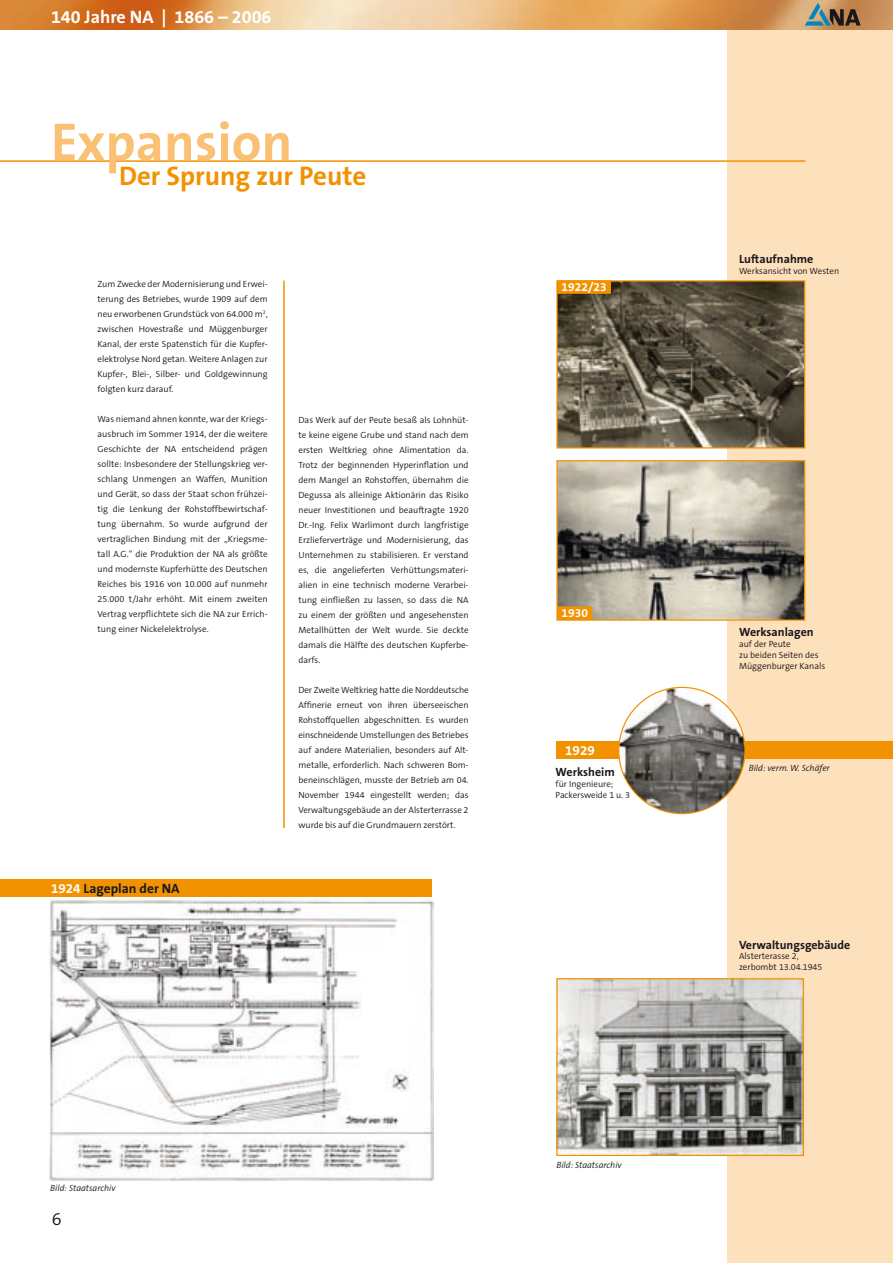
<style>
.page{position:relative;width:893px;height:1263px;background:#fff}
.page>*{position:absolute;margin:0;border:0;box-sizing:border-box;transform-origin:0 0}
.t1{font:700 54px "The Sans B7";color:#fac074}
.t2{font:700 27px "The Sans B7";color:#f29200}
.t3{font:700 18px "The Sans B7";color:#fff}
.t4{font:300 18px "The Sans B4";color:#1a171c}
.t5{font:700 13.5px "The Sans B7";color:#1a171c}
.t6{font:700 13.5px "The Sans B7";color:#fff}
.t7{font:700 12px "The Sans B7";color:#1a171c}
.t8{font:700 12px "The Sans B7";color:#fff}
.t9{font:300 9px/15px "The Sans B4";color:#1a171c;text-align:justify}
.t10{font:italic 300 9px "The Sans B4";color:#1a171c}
.s1{color:#fff}
</style>
<div class="page">
<img style="left:0;top:0;width:893px;height:30px">
<svg style="left:805px;top:3px;width:56px;height:23px"></svg>
<div style="left:727px;top:30px;width:166px;height:1233px;background:#fde0bc"></div>
<img style="left:50px;top:899px;width:384px;height:282px">
<svg style="left:556px;top:460px;width:250px;height:161px;background:#a69e90"></svg>
<img style="left:558px;top:980px;width:244px;height:174px">
<div style="left:556px;top:978px;width:248px;height:178px;border:1px solid #f29200"></div>
<div style="left:557px;top:606px;width:35px;height:11px;background:#f29200"></div>
<hr style="left:557px;top:616px;width:35px;height:4px;background:#f29200">
<div style="left:0;top:880px;width:432px;height:17px;background:#f29200"></div>
<hr style="left:283px;top:281px;width:2px;height:547px;background:#f29200">
<div style="left:557px;top:742px;width:336px;height:17px;background:#f29200"></div>
<img style="left:619px;top:687px;width:126px;height:127px;border-radius:50%">
<svg style="left:556px;top:280px;width:250px;height:169px;background:#665d4b"></svg>
<div style="left:557px;top:280px;width:54px;height:11px;background:#f29200"></div>
<svg style="left:557px;top:290px;width:54px;height:4px"></svg>
<hr style="left:0;top:160px;width:806px;height:2px;background:#f29200">
<h3 class="t3" style="left:51px;top:7px;width:222px">140 Jahre NA | 1866 – 2006</h3>
<h1 class="t1" style="left:51px;top:113px;width:243px">Expansion</h1>
<h2 class="t2" style="left:119px;top:161px;width:249px">Der Sprung zur Peute</h2>
<p class="t9" style="left:98px;top:277px;width:172px">Zum Zwecke der Modernisierung und Erwei&shy;terung des Betriebes, wurde 1909 auf dem neu erworbenen Grundstück von 64.000 m<sup>2</sup>, zwischen Hovestraße und Müggenburger Kanal, der erste Spatenstich für die Kupfer&shy;elektrolyse Nord getan. Weitere Anlagen zur Kupfer-, Blei-, Silber- und Goldgewinnung folgten kurz darauf.</p>
<p class="t9" style="left:98px;top:412px;width:172px">Was niemand ahnen konnte, war der Kriegs&shy;ausbruch im Sommer 1914, der die weitere Geschichte der NA entscheidend prägen sollte: Insbesondere der Stellungskrieg ver&shy;schlang Unmengen an Waffen, Munition und Gerät, so dass der Staat schon frühzei&shy;tig die Lenkung der Rohstoffbewirtschaf&shy;tung übernahm. So wurde aufgrund der vertraglichen Bindung mit der „Kriegsme&shy;tall A.G.“ die Produktion der NA als größte und modernste Kupferhütte des Deutschen Reiches bis 1916 von 10.000 auf nunmehr 25.000 t/Jahr erhöht. Mit einem zweiten Vertrag verpflichtete sich die NA zur Errich&shy;tung einer Nickelelektrolyse.</p>
<h3 class="t5" style="left:51px;top:881px;width:130px"><span class="s1">1924</span> Lageplan der NA</h3>
<p class="t9" style="left:298px;top:413px;width:172px">Das Werk auf der Peute besaß als Lohnhüt&shy;te keine eigene Grube und stand nach dem ersten Weltkrieg ohne Alimentation da.<br>Trotz der beginnenden Hyperinflation und dem Mangel an Rohstoffen, übernahm die Degussa als alleinige Aktionärin das Risiko neuer Investitionen und beauftragte 1920<br>Dr.-Ing. Felix Warlimont durch langfristige Erzlieferverträge und Modernisierung, das Unternehmen zu stabilisieren. Er verstand es, die angelieferten Verhüttungsmateri&shy;alien in eine technisch moderne Verarbei&shy;tung einfließen zu lassen, so dass die NA zu einem der größten und angesehensten Metallhütten der Welt wurde. Sie deckte damals die Hälfte des deutschen Kupferbe&shy;darfs.</p>
<p class="t9" style="left:298px;top:683px;width:172px">Der Zweite Weltkrieg hatte die Norddeutsche Affinerie erneut von ihren überseeischen Rohstoffquellen abgeschnitten. Es wurden einschneidende Umstellungen des Betriebes auf andere Materialien, besonders auf Alt&shy;metalle, erforderlich. Nach schweren Bom&shy;beneinschlägen, musste der Betrieb am 04.<br>November 1944 eingestellt werden; das Verwaltungsgebäude an der Alsterterrasse 2 wurde bis auf die Grundmauern zerstört.</p>
<h3 class="t8" style="left:562px;top:280px;width:47px">1922/23</h3>
<h3 class="t8" style="left:562px;top:606px;width:28px">1930</h3>
<h3 class="t6" style="left:565px;top:743px;width:31px">1929</h3>
<h3 class="t7" style="left:556px;top:765px;width:61px">Werksheim</h3>
<p class="t9" style="left:556px;top:779px;width:76px;line-height:10.8px">für Ingenieure;<br>Packersweide 1 u. 3</p>
<p class="t10" style="left:50px;top:1183px;width:67px">Bild: Staatsarchiv</p>
<h3 class="t4" style="left:52px;top:1209px;width:11px">6</h3>
<p class="t10" style="left:556px;top:1160px;width:67px">Bild: Staatsarchiv</p>
<h3 class="t7" style="left:739px;top:252px;width:76px">Luftaufnahme</h3>
<p class="t9" style="left:739px;top:263px;width:102px">Werksansicht von Westen</p>
<h3 class="t7" style="left:739px;top:626px;width:76px">Werksanlagen</h3>
<p class="t9" style="left:739px;top:639px;width:88px;line-height:10.8px;text-align:left">auf der Peute<br>zu beiden Seiten des<br>Müggenburger Kanals</p>
<p class="t10" style="left:749px;top:763px;width:83px">Bild: verm. W. Schäfer</p>
<h3 class="t7" style="left:739px;top:938px;width:113px">Verwaltungsgebäude</h3>
<p class="t9" style="left:739px;top:951px;width:85px;line-height:10.8px">Alsterterasse 2, zerbombt 13.04.1945</p>
</div>
